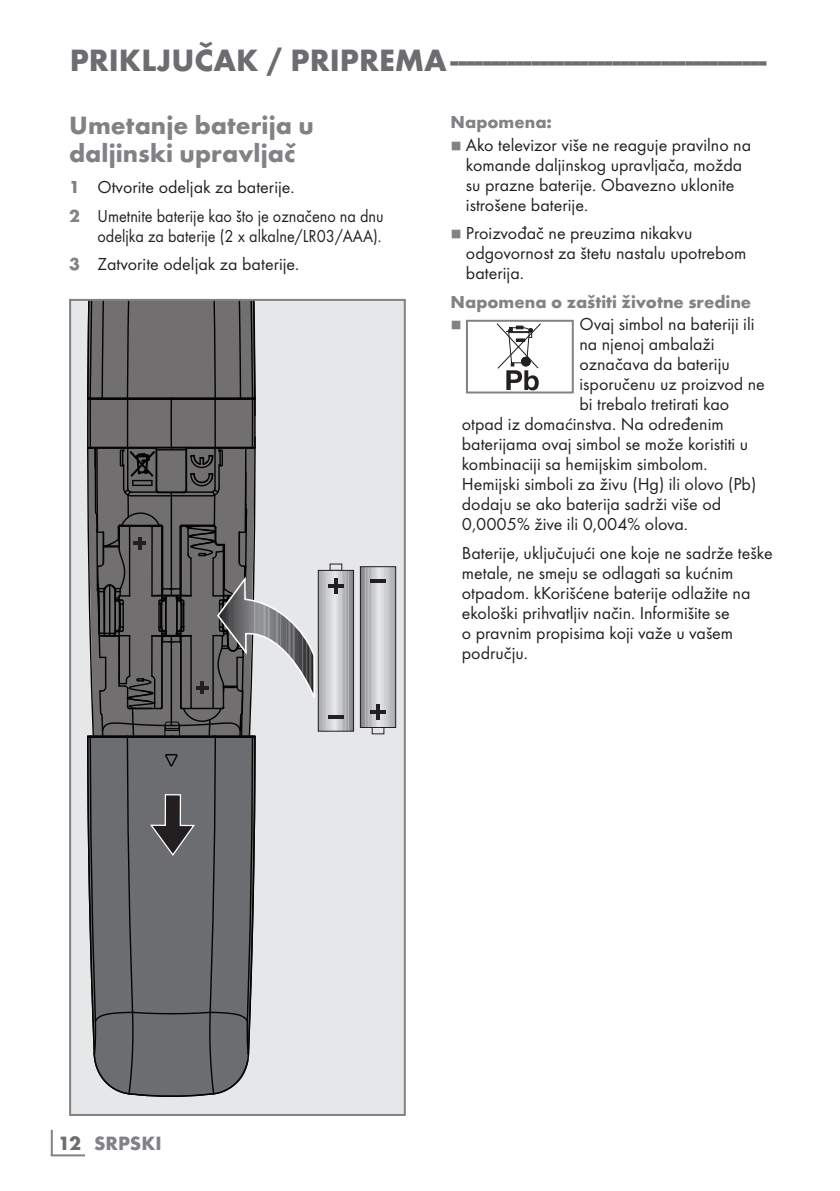
<style>
.page{position:relative;width:840px;height:1191px;background:#fff}
.page>*{position:absolute;margin:0;border:0;box-sizing:border-box;transform-origin:0 0}
.t1{font:700 32px "Futura TOT";color:#6c6d70}
.t2{font:700 26px/28px "Futura TOT";color:#808285}
.t3{font:700 20px "Futura TOT";color:#808285}
.t4{font:18px/20px "Futura TOT Boo";color:#231f20}
.t5{font:18px/28.6px "Futura TOT Boo";color:#231f20;scale:.9 1}
.t6{font:700 18px "Futura TOT";color:#808285}
.t7{font:8px "Grund Son Se";color:#808285}
.s1{font-family:"Futura TOT";font-weight:700;color:#808285}
.s2{color:#6c6d70}
</style>
<div class="page">
<hr style="left:51px;top:1129px;width:2px;height:26px;background:#808285">
<hr style="left:51px;top:1154px;width:34px;height:2px;background:#808285">
<div style="left:70px;top:300px;width:334px;height:815px;background:#e6e7e9"></div>
<hr style="left:319px;top:570px;width:2px;height:161px;background:#aeafb3">
<hr style="left:321px;top:570px;width:2px;height:161px;background:#b5b6ba">
<hr style="left:323px;top:570px;width:1px;height:161px;background:#bcbdc0">
<hr style="left:325px;top:570px;width:1px;height:161px;background:#c3c4c7">
<hr style="left:326px;top:570px;width:2px;height:161px;background:#cbccce">
<hr style="left:328px;top:570px;width:2px;height:161px;background:#d1d2d4">
<hr style="left:330px;top:570px;width:1px;height:161px;background:#d8d9db">
<hr style="left:332px;top:570px;width:1px;height:161px;background:#dfe0e2">
<hr style="left:336px;top:570px;width:2px;height:161px;background:#dcdddf">
<hr style="left:338px;top:570px;width:1px;height:161px;background:#d1d2d4">
<hr style="left:340px;top:570px;width:1px;height:161px;background:#c7c8ca">
<hr style="left:341px;top:570px;width:2px;height:161px;background:#bcbdc0">
<hr style="left:343px;top:570px;width:2px;height:161px;background:#b2b3b7">
<hr style="left:345px;top:570px;width:2px;height:161px;background:#a8a9ad">
<hr style="left:347px;top:570px;width:1px;height:161px;background:#9d9fa2">
<hr style="left:348px;top:570px;width:2px;height:161px;background:#939598">
<hr style="left:350px;top:570px;width:2px;height:161px;background:#8a8c8f">
<div style="left:317px;top:570px;width:37px;height:161px;border:1px solid #231f20"></div>
<hr style="left:334px;top:578px;width:3px;height:16px;background:#231f20">
<hr style="left:328px;top:584px;width:15px;height:4px;background:#231f20">
<hr style="left:328px;top:715px;width:15px;height:4px;background:#231f20">
<hr style="left:392px;top:566px;width:2px;height:161px;background:#aeafb3">
<hr style="left:390px;top:566px;width:2px;height:161px;background:#b5b6ba">
<hr style="left:389px;top:566px;width:1px;height:161px;background:#bcbdc0">
<hr style="left:387px;top:566px;width:2px;height:161px;background:#c3c4c7">
<hr style="left:385px;top:566px;width:2px;height:161px;background:#cbccce">
<hr style="left:383px;top:566px;width:2px;height:161px;background:#d1d2d4">
<hr style="left:382px;top:566px;width:1px;height:161px;background:#d8d9db">
<hr style="left:380px;top:566px;width:2px;height:161px;background:#dfe0e2">
<hr style="left:376px;top:566px;width:1px;height:161px;background:#dcdddf">
<hr style="left:374px;top:566px;width:1px;height:161px;background:#d1d2d4">
<hr style="left:372px;top:566px;width:2px;height:161px;background:#c7c8ca">
<hr style="left:370px;top:566px;width:2px;height:161px;background:#bcbdc0">
<hr style="left:368px;top:566px;width:2px;height:161px;background:#b2b3b7">
<hr style="left:367px;top:566px;width:1px;height:161px;background:#a8a9ad">
<hr style="left:365px;top:566px;width:2px;height:161px;background:#9d9fa2">
<hr style="left:363px;top:566px;width:2px;height:161px;background:#939598">
<hr style="left:361px;top:566px;width:2px;height:161px;background:#8a8c8f">
<div style="left:360px;top:566px;width:36px;height:162px;border:1px solid #231f20"></div>
<hr style="left:376px;top:704px;width:4px;height:16px;background:#231f20">
<hr style="left:370px;top:710px;width:15px;height:4px;background:#231f20">
<hr style="left:370px;top:579px;width:15px;height:4px;background:#231f20">
<svg style="left:87px;top:302px;width:228px;height:795px"></svg>
<div style="left:69px;top:299px;width:336px;height:817px;border:2px solid #808285"></div>
<svg style="left:496px;top:323px;width:44px;height:67px"></svg>
<div style="left:465px;top:320px;width:108px;height:73px;border:2px solid #808285"></div>
<h1 class="t1" style="left:70px;top:40px;width:698px">PRIKLJUČAK / PRIPREMA----------------------------------------</h1>
<h2 class="t2" style="left:69px;top:111px;width:246px">Umetanje baterija u daljinski upravljač</h2>
<p class="t4" style="left:69px;top:173px;width:316px;line-height:28.6px"><span class="s1">1</span> Otvorite odeljak za baterije.<br><span class="s1">2</span> Umetnite baterije kao što je označeno na dnu</p>
<p class="t5" style="left:69px;top:221px;width:348px;text-indent:28px">odeljka za baterije (2 x alkalne/LR03/AAA).<br><span class="s1">3</span> Zatvorite odeljak za baterije.</p>
<p class="t6" style="left:450px;top:110px;width:103px">Napomena:</p>
<p class="t7" style="left:450px;top:141px;width:13px">7</p>
<p class="t4" style="left:465px;top:134px;width:286px">Ako televizor više ne reaguje pravilno na komande daljinskog upravljača, možda su prazne baterije. Obavezno uklonite istrošene baterije.</p>
<p class="t7" style="left:450px;top:230px;width:13px">7</p>
<p class="t4" style="left:465px;top:223px;width:282px">Proizvođač ne preuzima nikakvu odgovornost za štetu nastalu upotrebom baterija.</p>
<p class="t6" style="left:450px;top:290px;width:302px">Napomena o zaštiti životne sredine</p>
<p class="t7" style="left:450px;top:321px;width:13px">7</p>
<p class="t4" style="left:579px;top:314px;width:176px">Ovaj simbol na bateriji ili</p>
<p class="t4" style="left:579px;top:334px;width:136px">na njenoj ambalaži</p>
<p class="t4" style="left:579px;top:354px;width:152px">označava da bateriju</p>
<p class="t4" style="left:579px;top:374px;width:187px">isporučenu uz proizvod ne</p>
<p class="t4" style="left:579px;top:394px;width:151px">bi trebalo tretirati kao</p>
<p class="t4" style="left:461px;top:414px;width:263px">otpad iz domaćinstva. Na određenim</p>
<p class="t4" style="left:461px;top:434px;width:288px">baterijama ovaj simbol se može koristiti u</p>
<p class="t4" style="left:461px;top:454px;width:247px">kombinaciji sa hemijskim simbolom.</p>
<p class="t4" style="left:461px;top:474px;width:296px">Hemijski simboli za živu (Hg) ili olovo (Pb)</p>
<p class="t4" style="left:461px;top:494px;width:261px">dodaju se ako baterija sadrži više od</p>
<p class="t4" style="left:461px;top:514px;width:227px">0,0005% žive ili 0,004% olova.</p>
<p class="t4" style="left:461px;top:543px;width:312px">Baterije, uključujući one koje ne sadrže teške metale, ne smeju se odlagati sa kućnim otpadom. kKorišćene baterije odlažite na ekološki prihvatljiv način. Informišite se<br>o pravnim propisima koji važe u vašem području.</p>
<p class="t3" style="left:58px;top:1131px;width:105px"><span class="s2">12</span> SRPSKI</p>
</div>
